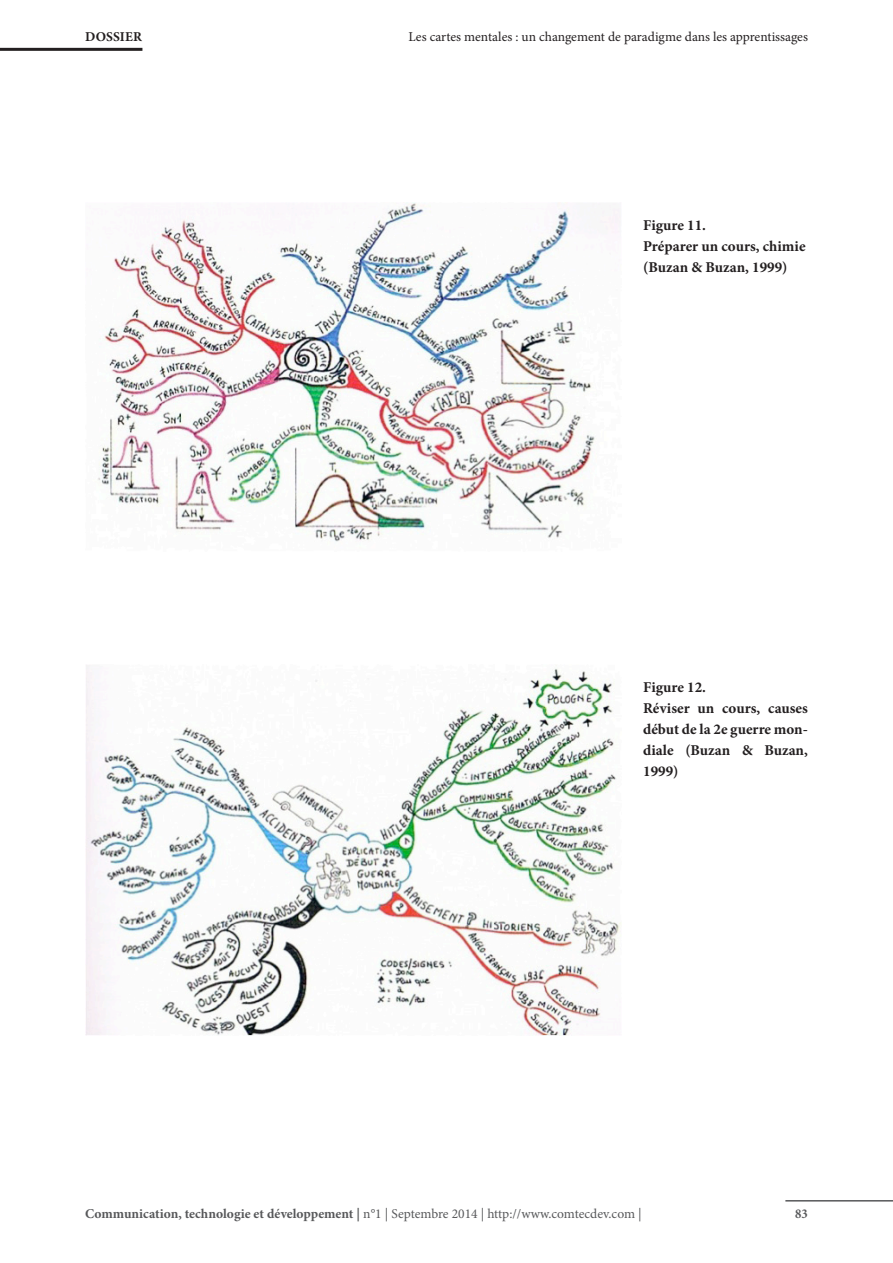
<style>
.page{position:relative;width:893px;height:1263px;background:#fff}
.page>*{position:absolute;margin:0;border:0;box-sizing:border-box;transform-origin:0 0}
.CORPS___Légende{font:700 15px/21px "Minion Pro";color:#231f20;text-align:justify}
.t1{font:13.5px "Minion Pro";color:#57585a}
.t2{font:13.5px "Minion Pro";color:#231f20}
.t3{font:700 13.5px "Minion Pro";letter-spacing:.01em;color:#231f20}
.t4{font:700 condensed 13.5px "Minion Pro";color:#57585a}
.s1{font-weight:700}
</style>
<div class="page">
<hr style="left:0;top:48px;width:142px;height:3px;background:#231f20">
<hr style="left:785px;top:1200px;width:108px;height:1px;background:#57585a">
<img style="left:97px;top:202px;width:523px;height:340px">
<img style="left:85px;top:665px;width:536px;height:370px">
<p class="t3" style="left:85px;top:28px;width:58px">DOSSIER</p>
<p class="t2" style="left:409px;top:28px;width:401px">Les cartes mentales : un changement de paradigme dans les apprentissages</p>
<p class="CORPS___Légende" style="left:643px;top:215px;width:64px">Figure 11.</p>
<p class="CORPS___Légende" style="left:643px;top:236px;width:164px">Préparer un cours, chimie</p>
<p class="CORPS___Légende" style="left:643px;top:257px;width:146px">(Buzan &amp; Buzan, 1999)</p>
<p class="CORPS___Légende" style="left:643px;top:677px;width:64px">Figure 12.</p>
<p class="CORPS___Légende" style="left:643px;top:698px;width:166px">Réviser un cours, causes début de la 2e guerre mon&shy;diale (Buzan &amp; Buzan, 1999)</p>
<p class="t1" style="left:85px;top:1204px;width:558px"><span class="s1">Communication, technologie et développement |</span> n°1 | Septembre 2014 | http://www.comtecdev.com |</p>
<p class="t4" style="left:795px;top:1204px;width:14px">83</p>
</div>
